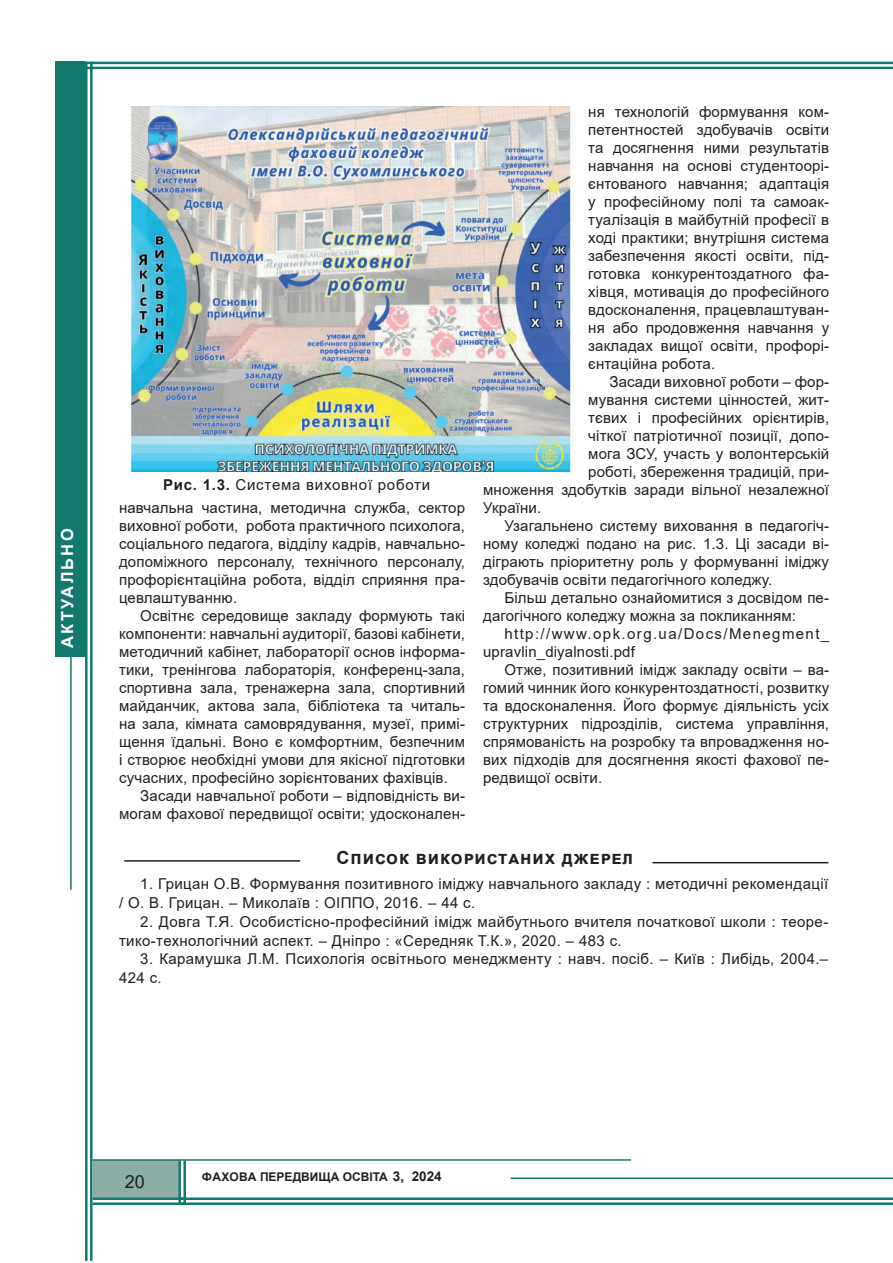
<style>
.page{position:relative;width:893px;height:1263px;background:#fff}
.page>*{position:absolute;margin:0;border:0;box-sizing:border-box;transform-origin:0 0}
.t1{font:700 18px "Arial";letter-spacing:.05em;color:#231f20}
.t2{font:18px "Arial";color:#231f20}
.t3{font:700 16.5px "Arial";letter-spacing:.135em;color:#fff}
.t4{font:15px/18px "Arial";letter-spacing:.01em;color:#231f20;text-align:justify}
.t5{font:15px "Arial";letter-spacing:.095em;color:#231f20}
.t6{font:15px "Arial";letter-spacing:.05em;color:#231f20}
.t7{font:700 12px "Arial";color:#231f20}
.s1{font-weight:700}
.s2{font-size:13.5px}
</style>
<div class="page">
<div style="left:55px;top:62px;width:30px;height:595px;background:#13796d"></div>
<div style="left:93px;top:1160px;width:85px;height:37px;background:#8dada7"></div>
<hr style="left:81px;top:62px;width:812px;height:2px;background:#13796d">
<hr style="left:81px;top:67px;width:812px;height:2px;background:#13796d">
<hr style="left:93px;top:1159px;width:538px;height:2px;background:#13796d">
<hr style="left:510px;top:1177px;width:383px;height:2px;background:#13796d">
<hr style="left:70px;top:657px;width:2px;height:233px;background:#13796d">
<hr style="left:178px;top:1197px;width:715px;height:3px;background:#13796d">
<hr style="left:178px;top:1202px;width:715px;height:3px;background:#13796d">
<hr style="left:178px;top:1160px;width:3px;height:45px;background:#13796d">
<hr style="left:183px;top:1160px;width:3px;height:45px;background:#13796d">
<hr style="left:93px;top:1197px;width:93px;height:3px;background:#13796d">
<hr style="left:93px;top:1202px;width:93px;height:3px;background:#13796d">
<hr style="left:90px;top:62px;width:3px;height:1199px;background:#13796d">
<hr style="left:85px;top:62px;width:3px;height:1199px;background:#13796d">
<img style="left:130px;top:106px;width:444px;height:365px">
<hr style="left:124px;top:860px;width:176px;height:2px;background:#231f20">
<hr style="left:652px;top:862px;width:176px;height:1px;background:#231f20">
<p class="t3" style="left:56px;top:648px;width:121px;rotate:-90deg">АКТУАЛЬНО</p>
<p class="t6" style="left:163px;top:474px;width:269px"><span class="s1">Рис. 1.3.</span> Система виховної роботи</p>
<p class="t4" style="left:119px;top:498px;width:348px">навчальна частина, методична служба, сектор виховної роботи, робота практичного психолога, соціального педагога, відділу кадрів, навчально&shy;допоміжного персоналу, технічного персоналу, профорієнтаційна робота, відділ сприяння пра&shy;цевлаштуванню.</p>
<p class="t4" style="left:119px;top:606px;width:348px;text-indent:21px">Освітнє середовище закладу формують такі компоненти: навчальні аудиторії, базові кабінети, методичний кабінет, лабораторії основ інформа&shy;тики, тренінгова лабораторія, конференц-зала, спортивна зала, тренажерна зала, спортивний майданчик, актова зала, бібліотека та читаль&shy;на зала, кімната самоврядування, музеї, примі&shy;щення їдальні. Воно є комфортним, безпечним і створює необхідні умови для якісної підготовки сучасних, професійно зорієнтованих фахівців.</p>
<p class="t4" style="left:119px;top:786px;width:348px;text-align:right">Засади навчальної роботи – відповідність ви&shy;могам фахової передвищої освіти; удосконален-</p>
<p class="t4" style="left:588px;top:103px;width:242px">ня технологій формування ком&shy;петентностей здобувачів освіти та досягнення ними результатів навчання на основі студентоорі&shy;єнтованого навчання; адаптація у професійному полі та самоак&shy;туалізація в майбутній професії в ході практики; внутрішня система забезпечення якості освіти, під&shy;готовка конкурентоздатного фа&shy;хівця, мотивація до професійного вдосконалення, працевлаштуван&shy;ня або продовження навчання у закладах вищої освіти, профорі&shy;єнтаційна робота.</p>
<p class="t4" style="left:609px;top:373px;width:221px">Засади виховної роботи – фор-</p>
<p class="t4" style="left:588px;top:391px;width:242px">мування системи цінностей, жит-</p>
<p class="t4" style="left:588px;top:409px;width:242px">тєвих і професійних орієнтирів,</p>
<p class="t4" style="left:588px;top:427px;width:242px">чіткої патріотичної позиції, допо-</p>
<p class="t4" style="left:588px;top:445px;width:242px">мога ЗСУ, участь у волонтерській</p>
<p class="t4" style="left:588px;top:463px;width:242px">роботі, збереження традицій, при-</p>
<p class="t4" style="left:483px;top:481px;width:347px">множення здобутків заради вільної незалежної</p>
<p class="t4" style="left:483px;top:499px;width:60px">України.</p>
<p class="t4" style="left:504px;top:517px;width:326px">Узагальнено систему виховання в педагогіч-</p>
<p class="t4" style="left:483px;top:535px;width:348px">ному коледжі подано на рис. 1.3. Ці засади ві-</p>
<p class="t4" style="left:483px;top:553px;width:347px">діграють пріоритетну роль у формуванні іміджу</p>
<p class="t4" style="left:483px;top:571px;width:291px">здобувачів освіти педагогічного коледжу.</p>
<p class="t4" style="left:504px;top:589px;width:326px">Більш детально ознайомитися з досвідом пе-</p>
<p class="t4" style="left:483px;top:607px;width:314px">дагогічного коледжу можна за покликанням:</p>
<p class="t5" style="left:504px;top:624px;width:326px">http://www.opk.org.ua/Docs/Menegment_</p>
<p class="t4" style="left:483px;top:643px;width:153px">upravlin_diyalnosti.pdf</p>
<p class="t4" style="left:504px;top:661px;width:326px">Отже, позитивний імідж закладу освіти – ва-</p>
<p class="t4" style="left:483px;top:679px;width:348px">гомий чинник його конкурентоздатності, розвитку</p>
<p class="t4" style="left:483px;top:697px;width:347px">та вдосконалення. Його формує діяльність усіх</p>
<p class="t4" style="left:483px;top:715px;width:347px">структурних підрозділів, система управління,</p>
<p class="t4" style="left:483px;top:733px;width:348px">спрямованість на розробку та впровадження но-</p>
<p class="t4" style="left:483px;top:751px;width:348px">вих підходів для досягнення якості фахової пе-</p>
<p class="t4" style="left:483px;top:769px;width:121px">редвищої освіти.</p>
<p class="t1" style="left:337px;top:844px;width:298px">Список використаних джерел</p>
<p class="t4" style="left:119px;top:875px;width:711px;line-height:18.8px;text-indent:21px">1. Грицан О.В. Формування позитивного іміджу навчального закладу : методичні рекомендації / О. В. Грицан. – Миколаїв : ОІППО, 2016. – 44 с.</p>
<p class="t4" style="left:119px;top:912px;width:711px;line-height:18.8px;text-indent:21px">2. Довга Т.Я. Особистісно-професійний імідж майбутнього вчителя початкової школи : теоре&shy;тико-технологічний аспект. – Дніпро : «Середняк Т.К.», 2020. – 483 с.</p>
<p class="t4" style="left:119px;top:950px;width:711px;line-height:18.8px;text-indent:21px">3. Карамушка Л.М. Психологія освітнього менеджменту : навч. посіб. – Київ : Либідь, 2004.–<br>424 с.</p>
<p class="t2" style="left:125px;top:1169px;width:22px">20</p>
<p class="t7" style="left:202px;top:1168px;width:241px">ФАХОВА ПЕРЕДВИЩА ОСВІТА <span class="s2">3, 2024</span></p>
</div>
